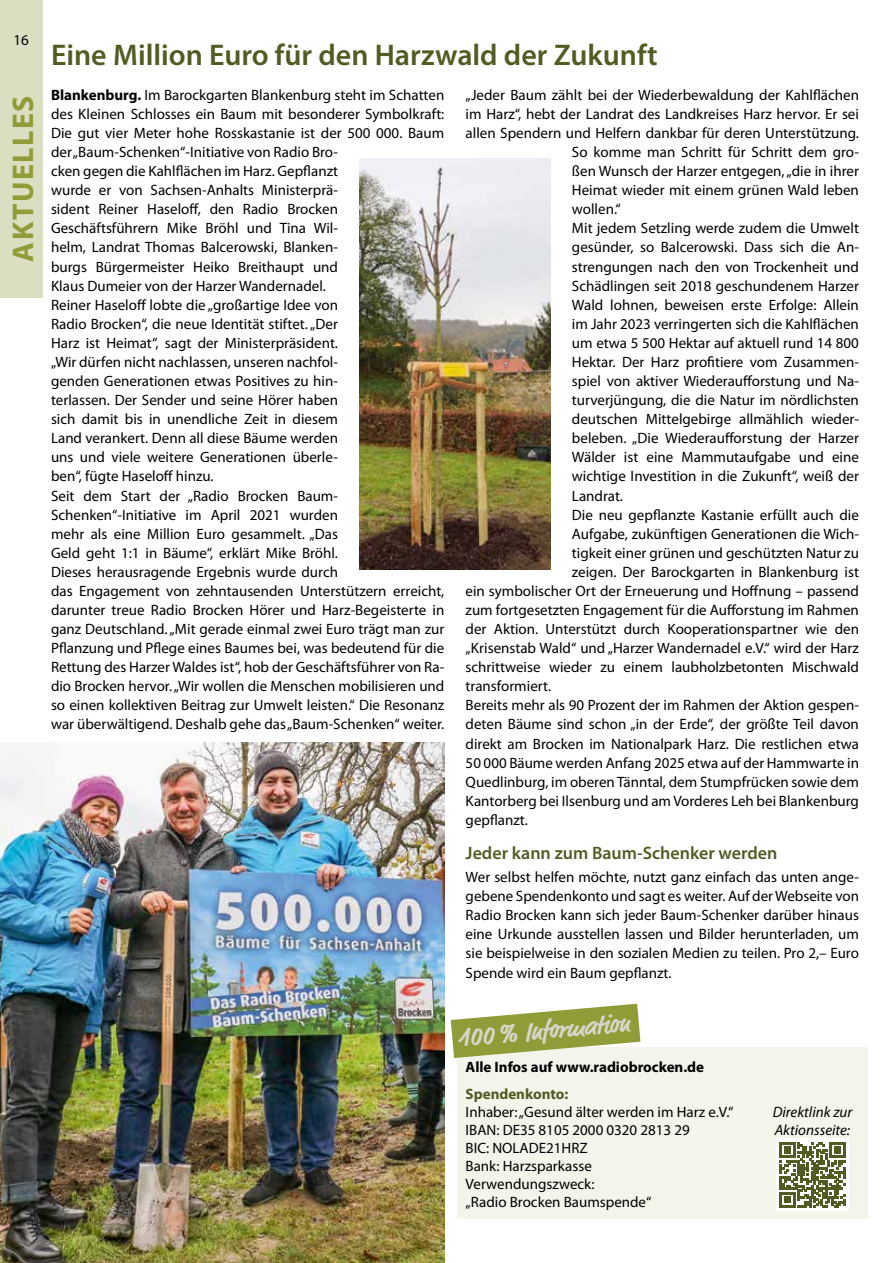
<style>
.page{position:relative;width:893px;height:1263px;background:#fff}
.page>*{position:absolute;margin:0;border:0;box-sizing:border-box;transform-origin:0 0}
.t1{font:600 30px "Myriad Pro";color:#515c23}
.t2{font:700 30px "Myriad Pro";letter-spacing:.05em;color:#909c38}
.t3{font:700 27px "Market Pro";color:#d7d7c9}
.t4{font:600 18px "Myriad Pro";color:#515c23}
.t5{font:15px/19px "Myriad Pro";color:#000}
.t6{font:700 15px "Myriad Pro";color:#000}
.t7{font:italic 15px/18px "Myriad Pro";color:#000}
.t8{font:700 15px "Myriad Pro";color:#515c23}
.s1{font-weight:700}
</style>
<div class="page">
<div style="left:457px;top:1047px;width:410px;height:171px;background:#f3f4ea"></div>
<img style="left:359px;top:158px;width:192px;height:411px">
<img style="left:0;top:742px;width:444px;height:521px">
<div style="left:0;top:0;width:43px;height:298px;background:#dcdec2"></div>
<svg style="left:451px;top:1004px;width:189px;height:54px"></svg>
<div style="left:776px;top:1139px;width:73px;height:72px;background:linear-gradient(to right,#fff,#fff)"></div>
<svg style="left:780px;top:1142px;width:65px;height:66px"></svg>
<p class="t5" style="left:14px;top:30px;width:17px">16</p>
<h1 class="t2" style="left:3px;top:261px;width:168px;rotate:-90deg">AKTUELLES</h1>
<h1 class="t1" style="left:51px;top:36px;width:608px">Eine Million Euro für den Harzwald der Zukunft</h1>
<p class="t5" style="left:51px;top:85px;width:395px"><span class="s1">Blankenburg.</span> Im Barockgarten Blankenburg steht im Schatten des Kleinen Schlosses ein Baum mit besonderer Symbolkraft:<br>Die gut vier Meter hohe Rosskastanie ist der 500 000. Baum der „Baum-Schenken“-Initiative von Radio Bro-<br>cken gegen die Kahlflächen im Harz. Gepflanzt<br>wurde er von Sachsen-Anhalts Ministerprä-<br>sident Reiner Haseloff, den Radio Brocken Geschäftsführern Mike Bröhl und Tina Wil-<br>helm, Landrat Thomas Balcerowski, Blanken-<br>burgs Bürgermeister Heiko Breithaupt und<br>Klaus Dumeier von der Harzer Wandernadel.<br>Reiner Haseloff lobte die „großartige Idee von<br>Radio Brocken“, die neue Identität stiftet. „Der<br>Harz ist Heimat“, sagt der Ministerpräsident.<br>„Wir dürfen nicht nachlassen, unseren nachfol-<br>genden Generationen etwas Positives zu hin-<br>terlassen. Der Sender und seine Hörer haben<br>sich damit bis in unendliche Zeit in diesem<br>Land verankert. Denn all diese Bäume werden<br>uns und viele weitere Generationen überle-<br>ben“, fügte Haseloff hinzu.<br>Seit dem Start der „Radio Brocken Baum-Schenken“-Initiative im April 2021 wurden<br>mehr als eine Million Euro gesammelt. „Das<br>Geld geht 1:1 in Bäume“, erklärt Mike Bröhl.<br>Dieses herausragende Ergebnis wurde durch<br>das Engagement von zehntausenden Unterstützern erreicht, darunter treue Radio Brocken Hörer und Harz-Begeisterte in ganz Deutschland. „Mit gerade einmal zwei Euro trägt man zur Pflanzung und Pflege eines Baumes bei, was bedeutend für die Rettung des Harzer Waldes ist“, hob der Geschäftsführer von Ra&shy;dio Brocken hervor. „Wir wollen die Menschen mobilisieren und so einen kollektiven Beitrag zur Umwelt leisten.“ Die Resonanz war überwältigend. Deshalb gehe das „Baum-Schenken“ weiter.</p>
<p class="t5" style="left:466px;top:85px;width:395px">„Jeder Baum zählt bei der Wiederbewaldung der Kahlflächen</p>
<p class="t5" style="left:466px;top:104px;width:395px">im Harz“, hebt der Landrat des Landkreises Harz hervor. Er sei</p>
<p class="t5" style="left:466px;top:123px;width:395px">allen Spendern und Helfern dankbar für deren Unterstützung.</p>
<p class="t5" style="left:572px;top:142px;width:289px">So komme man Schritt für Schritt dem gro-</p>
<p class="t5" style="left:572px;top:161px;width:288px">ßen Wunsch der Harzer entgegen, „die in ihrer</p>
<p class="t5" style="left:572px;top:180px;width:288px">Heimat wieder mit einem grünen Wald leben</p>
<p class="t5" style="left:572px;top:199px;width:50px">wollen.“</p>
<p class="t5" style="left:572px;top:219px;width:289px">Mit jedem Setzling werde zudem die Umwelt</p>
<p class="t5" style="left:572px;top:238px;width:288px">gesünder, so Balcerowski. Dass sich die An-</p>
<p class="t5" style="left:572px;top:257px;width:289px">strengungen nach den von Trockenheit und</p>
<p class="t5" style="left:572px;top:276px;width:288px">Schädlingen seit 2018 geschundenem Harzer</p>
<p class="t5" style="left:572px;top:295px;width:288px">Wald lohnen, beweisen erste Erfolge: Allein</p>
<p class="t5" style="left:572px;top:314px;width:288px">im Jahr 2023 verringerten sich die Kahlflächen</p>
<p class="t5" style="left:572px;top:333px;width:289px">um etwa 5 500 Hektar auf aktuell rund 14 800</p>
<p class="t5" style="left:572px;top:352px;width:289px">Hektar. Der Harz profitiere vom Zusammen-</p>
<p class="t5" style="left:572px;top:371px;width:289px">spiel von aktiver Wiederaufforstung und Na-</p>
<p class="t5" style="left:572px;top:390px;width:289px">turverjüngung, die die Natur im nördlichsten</p>
<p class="t5" style="left:572px;top:409px;width:289px">deutschen Mittelgebirge allmählich wieder-</p>
<p class="t5" style="left:572px;top:428px;width:289px">beleben. „Die Wiederaufforstung der Harzer</p>
<p class="t5" style="left:572px;top:447px;width:288px">Wälder ist eine Mammutaufgabe und eine</p>
<p class="t5" style="left:572px;top:467px;width:289px">wichtige Investition in die Zukunft“, weiß der</p>
<p class="t5" style="left:572px;top:486px;width:53px">Landrat.</p>
<p class="t5" style="left:572px;top:505px;width:288px">Die neu gepflanzte Kastanie erfüllt auch die</p>
<p class="t5" style="left:572px;top:524px;width:289px">Aufgabe, zukünftigen Generationen die Wich-</p>
<p class="t5" style="left:572px;top:543px;width:288px">tigkeit einer grünen und geschützten Natur zu</p>
<p class="t5" style="left:572px;top:562px;width:289px">zeigen. Der Barockgarten in Blankenburg ist</p>
<p class="t5" style="left:466px;top:581px;width:395px">ein symbolischer Ort der Erneuerung und Hoffnung – passend</p>
<p class="t5" style="left:466px;top:600px;width:395px">zum fortgesetzten Engagement für die Aufforstung im Rahmen</p>
<p class="t5" style="left:466px;top:619px;width:395px">der Aktion. Unterstützt durch Kooperationspartner wie den</p>
<p class="t5" style="left:466px;top:638px;width:395px">„Krisenstab Wald“ und „Harzer Wandernadel e.V.“ wird der Harz</p>
<p class="t5" style="left:466px;top:657px;width:395px">schrittweise wieder zu einem laubholzbetonten Mischwald</p>
<p class="t5" style="left:466px;top:676px;width:87px">transformiert.</p>
<p class="t5" style="left:466px;top:696px;width:395px">Bereits mehr als 90 Prozent der im Rahmen der Aktion gespen-</p>
<p class="t5" style="left:466px;top:715px;width:395px">deten Bäume sind schon „in der Erde“, der größte Teil davon</p>
<p class="t5" style="left:466px;top:734px;width:395px">direkt am Brocken im Nationalpark Harz. Die restlichen etwa</p>
<p class="t5" style="left:466px;top:753px;width:395px">50 000 Bäume werden Anfang 2025 etwa auf der Hammwarte in</p>
<p class="t5" style="left:466px;top:772px;width:395px">Quedlinburg, im oberen Tänntal, dem Stumpfrücken sowie dem</p>
<p class="t5" style="left:466px;top:791px;width:395px">Kantorberg bei Ilsenburg und am Vorderes Leh bei Blankenburg</p>
<p class="t5" style="left:466px;top:810px;width:64px">gepflanzt.</p>
<p class="t4" style="left:466px;top:842px;width:313px">Jeder kann zum Baum-Schenker werden</p>
<p class="t5" style="left:466px;top:867px;width:395px;text-align:justify">Wer selbst helfen möchte, nutzt ganz einfach das unten ange&shy;gebene Spendenkonto und sagt es weiter. Auf der Webseite von Radio Brocken kann sich jeder Baum-Schenker darüber hinaus eine Urkunde ausstellen lassen und Bilder herunterladen, um sie beispielweise in den sozialen Medien zu teilen. Pro 2,– Euro Spende wird ein Baum gepflanzt.</p>
<h2 class="t3" style="left:456px;top:1019px;width:174px;rotate:-5deg">100% Information</h2>
<p class="t6" style="left:466px;top:1057px;width:240px">Alle Infos auf www.radiobrocken.de</p>
<p class="t8" style="left:466px;top:1084px;width:104px">Spendenkonto:</p>
<p class="t5" style="left:466px;top:1102px;width:269px;line-height:18px">Inhaber: „Gesund älter werden im Harz e.V.“<br>IBAN: DE35 8105 2000 0320 2813 29<br>BIC: NOLADE21HRZ<br>Bank: Harzsparkasse<br>Verwendungszweck:<br>„Radio Brocken Baumspende“</p>
<p class="t7" style="left:773px;top:1102px;width:81px">Direktlink zur<br>Aktionsseite:</p>
</div>
